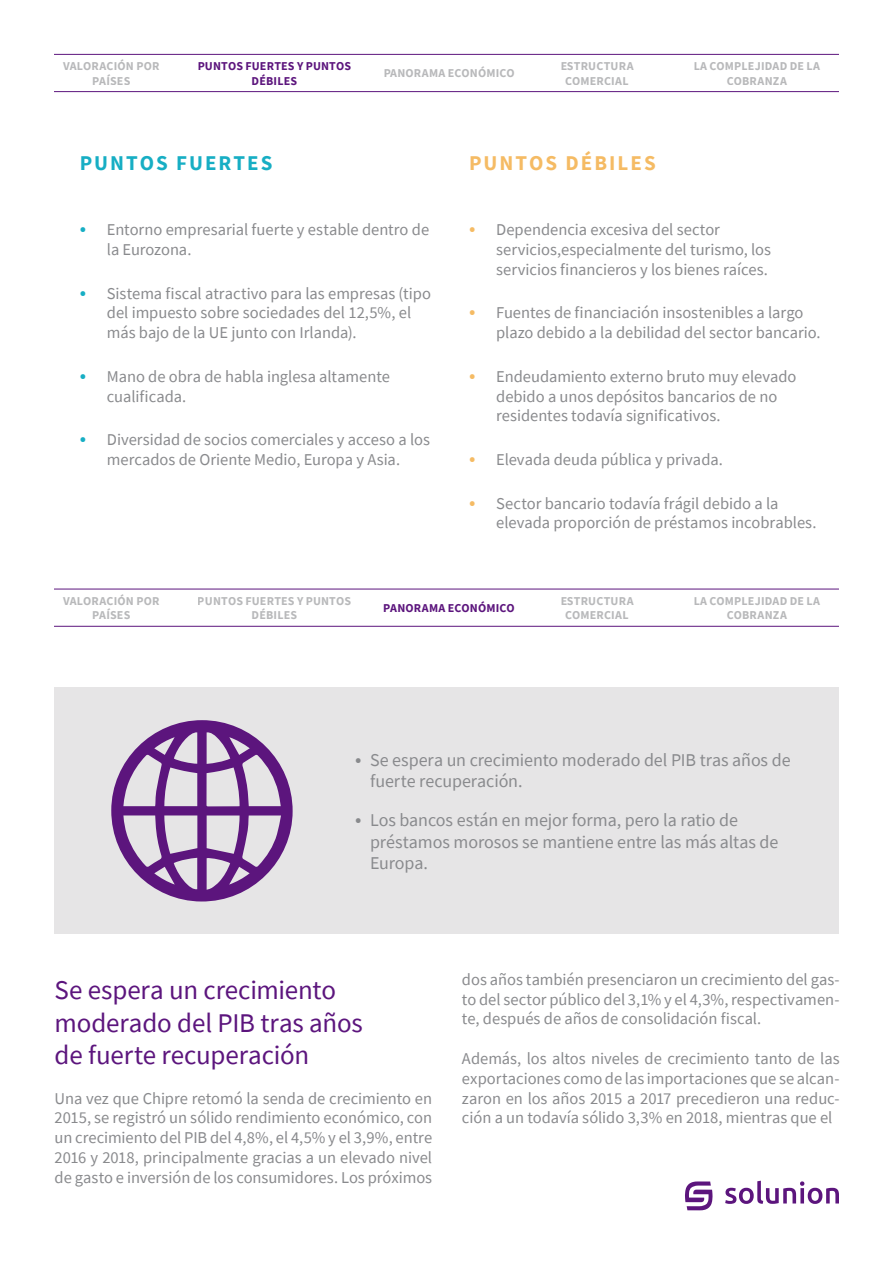
<style>
.page{position:relative;width:893px;height:1263px;background:#fff}
.page>*{position:absolute;margin:0;border:0;box-sizing:border-box;transform-origin:0 0}
.t1{font:27px/32.4px "Source Sans Pro";letter-spacing:-.005em;color:#5c157d}
.t2{font:700 21px "Source Sans Pro";letter-spacing:.095em;color:#17aec4}
.t3{font:700 21px "Source Sans Pro";letter-spacing:.095em;color:#f5bb64}
.t4{font:18px/21.6px "Source Sans Pro";letter-spacing:-.005em;color:#898a8d}
.t5{font:16.5px/19.8px "Source Sans Pro";color:#898a8d}
.t6{font:700 12px/14.4px "Source Sans Pro";letter-spacing:.015em;color:#898a8d;text-align:center}
.t7{font:700 12px/14.4px "Source Sans Pro";letter-spacing:.015em;color:#5c157d;text-align:center}
.s1{font-size:21px;color:#17aec4}
.s2{font-size:21px;color:#f5bb64}
.s3{font-size:21px}
</style>
<div class="page">
<svg style="left:725px;top:1181px;width:114px;height:23px"></svg>
<svg style="left:685px;top:1181px;width:28px;height:29px"></svg>
<div style="left:54px;top:688px;width:785px;height:246px;background:#e6e5e6"></div>
<svg style="left:111px;top:720px;width:182px;height:182px"></svg>
<hr style="left:54px;top:589px;width:785px;height:1px;background:#5c157d">
<hr style="left:54px;top:626px;width:785px;height:1px;background:#5c157d">
<hr style="left:54px;top:54px;width:785px;height:1px;background:#5c157d">
<hr style="left:54px;top:91px;width:785px;height:1px;background:#5c157d">
<p class="t6" style="left:63px;top:59px;width:98px">VALORACIÓN POR<br>PAÍSES</p>
<p class="t6" style="left:383px;top:66px;width:133px">PANORAMA ECONÓMICO</p>
<p class="t7" style="left:198px;top:59px;width:155px">PUNTOS FUERTES Y PUNTOS<br>DÉBILES</p>
<p class="t6" style="left:560px;top:59px;width:75px">ESTRUCTURA<br>COMERCIAL</p>
<p class="t6" style="left:693px;top:59px;width:128px">LA COMPLEJIDAD DE LA<br>COBRANZA</p>
<p class="t2" style="left:80px;top:151px;width:194px">PUNTOS FUERTES</p>
<p class="t3" style="left:469px;top:151px;width:188px">PUNTOS DÉBILES</p>
<p class="t5" style="left:107px;top:220px;width:324px;text-indent:-27px"><span class="s1">•</span> Entorno empresarial fuerte y estable dentro de la Eurozona.</p>
<p class="t5" style="left:107px;top:283px;width:326px;text-indent:-27px"><span class="s1">•</span> Sistema fiscal atractivo para las empresas (tipo del impuesto sobre sociedades del 12,5%, el más bajo de la UE junto con Irlanda).</p>
<p class="t5" style="left:107px;top:367px;width:285px;text-indent:-27px"><span class="s1">•</span> Mano de obra de habla inglesa altamente cualificada.</p>
<p class="t5" style="left:80px;top:430px;width:352px;text-align:center"><span class="s1">•</span> Diversidad de socios comerciales y acceso a los mercados de Oriente Medio, Europa y Asia.</p>
<p class="t5" style="left:496px;top:220px;width:276px;text-indent:-27px"><span class="s2">•</span> Dependencia excesiva del sector servicios,especialmente del turismo, los servicios financieros y los bienes raíces.</p>
<p class="t5" style="left:496px;top:303px;width:326px;text-indent:-27px"><span class="s2">•</span> Fuentes de financiación insostenibles a largo plazo debido a la debilidad del sector bancario.</p>
<p class="t5" style="left:496px;top:367px;width:302px;text-indent:-27px"><span class="s2">•</span> Endeudamiento externo bruto muy elevado debido a unos depósitos bancarios de no residentes todavía significativos.</p>
<p class="t5" style="left:469px;top:450px;width:255px"><span class="s2">•</span> Elevada deuda pública y privada.</p>
<p class="t5" style="left:496px;top:493px;width:322px;text-indent:-27px"><span class="s2">•</span> Sector bancario todavía frágil debido a la elevada proporción de préstamos incobrables.</p>
<p class="t6" style="left:63px;top:594px;width:98px">VALORACIÓN POR<br>PAÍSES</p>
<p class="t7" style="left:383px;top:601px;width:133px">PANORAMA ECONÓMICO</p>
<p class="t6" style="left:198px;top:594px;width:155px">PUNTOS FUERTES Y PUNTOS<br>DÉBILES</p>
<p class="t6" style="left:560px;top:594px;width:75px">ESTRUCTURA<br>COMERCIAL</p>
<p class="t6" style="left:693px;top:594px;width:128px">LA COMPLEJIDAD DE LA<br>COBRANZA</p>
<p class="t4" style="left:370px;top:749px;width:422px;text-indent:-15px"><span class="s3">•</span> Se espera un crecimiento moderado del PIB tras años de fuerte recuperación.</p>
<p class="t4" style="left:370px;top:809px;width:410px;text-indent:-15px"><span class="s3">•</span> Los bancos están en mejor forma, pero la ratio de préstamos morosos se mantiene entre las más altas de<br>Europa.</p>
<h1 class="t1" style="left:55px;top:974px;width:310px">Se espera un crecimiento moderado del PIB tras años de fuerte recuperación</h1>
<p class="t5" style="left:55px;top:1088px;width:379px;text-align:justify">Una vez que Chipre retomó la senda de crecimiento en 2015, se registró un sólido rendimiento económico, con un crecimiento del PIB del 4,8%, el 4,5% y el 3,9%, entre 2016 y 2018, principalmente gracias a un elevado nivel de gasto e inversión de los consumidores. Los próximos</p>
<p class="t5" style="left:462px;top:969px;width:379px;text-align:justify">dos años también presenciaron un crecimiento del gas&shy;to del sector público del 3,1% y el 4,3%, respectivamen&shy;te, después de años de consolidación fiscal.</p>
<p class="t5" style="left:462px;top:1049px;width:379px;text-align:justify">Además, los altos niveles de crecimiento tanto de las exportaciones como de las importaciones que se alcan&shy;zaron en los años 2015 a 2017 precedieron una reduc&shy;ción a un todavía sólido 3,3% en 2018, mientras que el</p>
</div>
